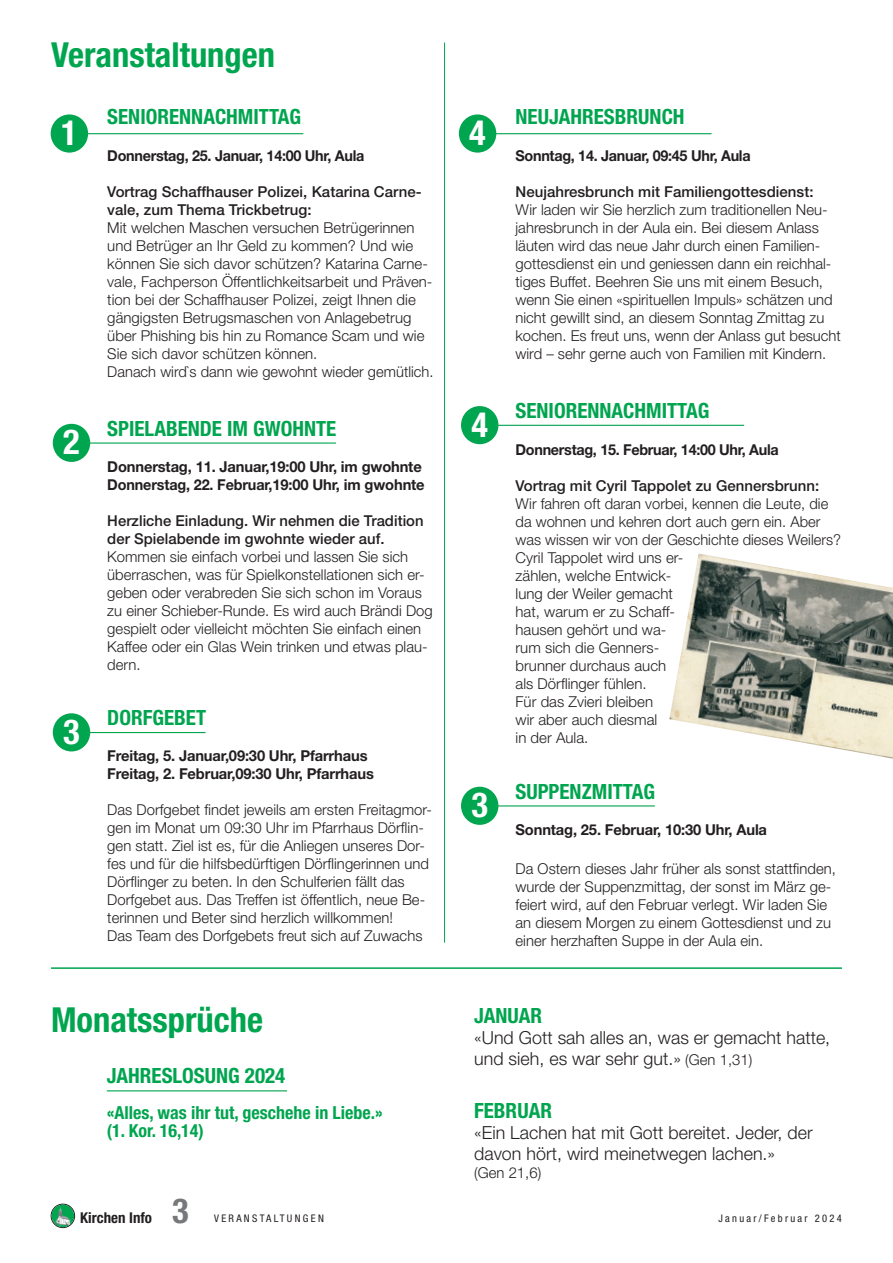
<style>
.page{position:relative;width:893px;height:1263px;background:#fff}
.page>*{position:absolute;margin:0;border:0;box-sizing:border-box;transform-origin:0 0}
.haupttitel{font:700 condensed 34.5px "Helvetica Neue LT Pro";color:#00a54f}
.haupttitel-2{font:700 condensed 34.5px "Helvetica Neue LT Pro";color:#fff}
.t1{font:700 condensed 34.5px "Helvetica Neue LT Pro";color:#76787b}
.titel{font:700 condensed 21px "Helvetica Neue LT Pro";color:#00a54f}
.fliesstext{font:300 18px/21px "Helvetica Neue LT Pro";color:#231f20}
.Datum{font:300 18px/21px "Helvetica Neue LT Pro";color:#231f20}
.thematitel{font:700 condensed 18px "Helvetica Neue LT Pro";color:#00a54f}
.fliesstext-2{font:300 15px/18px "Helvetica Neue LT Pro";color:#231f20}
.Datum-2{font:300 15px/18px "Helvetica Neue LT Pro";color:#231f20}
.Datum-3{font:700 15px "Helvetica Neue LT Pro";letter-spacing:-.01em;color:#231f20}
.Datum-4{font:700 15px "Helvetica Neue LT Pro";letter-spacing:-.01em;color:#231f20;scale:.96 1}
.fliesstext-3{font:500 15px/18px "Helvetica Neue LT Pro";color:#231f20}
.t2{font:700 condensed 15px "Helvetica Neue LT Pro";color:#231f20}
.auszeichnung1{font:condensed 10.5px "Helvetica Neue LT Pro";letter-spacing:.22em;color:#231f20}
.s1{font-weight:500}
.s2{font-size:15px}
</style>
<div class="page">
<div style="left:51px;top:114px;width:37px;height:39px;background:#00a54f;border-radius:50%"></div>
<div style="left:459px;top:114px;width:37px;height:39px;background:#00a54f;border-radius:50%"></div>
<div style="left:53px;top:424px;width:37px;height:38px;background:#00a54f;border-radius:50%"></div>
<div style="left:461px;top:406px;width:37px;height:38px;background:#00a54f;border-radius:50%"></div>
<div style="left:53px;top:713px;width:37px;height:38px;background:#00a54f;border-radius:50%"></div>
<div style="left:461px;top:787px;width:37px;height:38px;background:#00a54f;border-radius:50%"></div>
<hr style="left:444px;top:43px;width:1px;height:899px;background:#00a54f">
<hr style="left:51px;top:967px;width:791px;height:2px;background:#00a54f">
<img style="left:669px;top:553px;width:224px;height:206px">
<div style="left:51px;top:1204px;width:24px;height:24px;border:1px solid #231f20;border-radius:50%"></div>
<img style="left:52px;top:1205px;width:22px;height:22px">
<hr style="left:85px;top:133px;width:218px;height:1px;background:#00a54f">
<hr style="left:493px;top:133px;width:218px;height:1px;background:#00a54f">
<hr style="left:84px;top:442px;width:252px;height:2px;background:#00a54f">
<hr style="left:492px;top:425px;width:252px;height:1px;background:#00a54f">
<hr style="left:84px;top:732px;width:122px;height:1px;background:#00a54f">
<hr style="left:107px;top:1090px;width:180px;height:1px;background:#00a54f">
<hr style="left:492px;top:805px;width:163px;height:1px;background:#00a54f">
<p class="haupttitel" style="left:51px;top:34px;width:225px">Veranstaltungen</p>
<p class="titel" style="left:107px;top:104px;width:195px">SENIORENNACHMITTAG</p>
<p class="Datum-4" style="left:107px;top:147px;width:269px">Donnerstag, 25. Januar, 14:00 Uhr, Aula</p>
<p class="fliesstext-3" style="left:107px;top:183px;width:316px">Vortrag Schaffhauser Polizei, Katarina Carne&shy;vale, zum Thema Trickbetrug:</p>
<p class="fliesstext-2" style="left:107px;top:219px;width:327px">Mit welchen Maschen versuchen Betrügerinnen und Betrüger an Ihr Geld zu kommen? Und wie können Sie sich davor schützen? Katarina Carne&shy;vale, Fachperson Öffentlichkeitsarbeit und Präven&shy;tion bei der Schaffhauser Polizei, zeigt Ihnen die gängigsten Betrugsmaschen von Anlagebetrug über Phishing bis hin zu Romance Scam und wie Sie sich davor schützen können.</p>
<p class="fliesstext-2" style="left:107px;top:363px;width:328px">Danach wird`s dann wie gewohnt wieder gemütlich.</p>
<p class="haupttitel-2" style="left:61px;top:112px;width:18px">1</p>
<p class="haupttitel-2" style="left:469px;top:112px;width:18px">4</p>
<p class="haupttitel-2" style="left:63px;top:421px;width:18px">2</p>
<p class="haupttitel-2" style="left:63px;top:711px;width:18px">3</p>
<p class="titel" style="left:107px;top:416px;width:230px">SPIELABENDE IM GWOHNTE</p>
<p class="Datum-3" style="left:107px;top:457px;width:316px">Donnerstag, 11. Januar,19:00 Uhr, im gwohnte</p>
<p class="Datum-4" style="left:107px;top:475px;width:332px">Donnerstag, 22. Februar,19:00 Uhr, im gwohnte</p>
<p class="fliesstext-2" style="left:107px;top:511px;width:327px"><span class="s1">Herzliche Einladung. Wir nehmen die Tradition der Spielabende im gwohnte wieder auf.<br></span>Kommen sie einfach vorbei und lassen Sie sich überraschen, was für Spielkonstellationen sich er&shy;geben oder verabreden Sie sich schon im Voraus zu einer Schieber-Runde. Es wird auch Brändi Dog gespielt oder vielleicht möchten Sie einfach einen Kaffee oder ein Glas Wein trinken und etwas plau&shy;dern.</p>
<p class="titel" style="left:107px;top:705px;width:100px">DORFGEBET</p>
<p class="Datum-3" style="left:107px;top:747px;width:262px">Freitag, 5. Januar,09:30 Uhr, Pfarrhaus</p>
<p class="Datum-3" style="left:107px;top:765px;width:268px">Freitag, 2. Februar,09:30 Uhr, Pfarrhaus</p>
<p class="Datum-2" style="left:107px;top:801px;width:326px">Das Dorfgebet findet jeweils am ersten Freitagmor&shy;gen im Monat um 09:30 Uhr im Pfarrhaus Dörflin&shy;gen statt. Ziel ist es, für die Anliegen unseres Dor&shy;fes und für die hilfsbedürftigen Dörflingerinnen und Dörflinger zu beten. In den Schulferien fällt das Dorfgebet aus. Das Treffen ist öffentlich, neue Be&shy;terinnen und Beter sind herzlich willkommen!</p>
<p class="fliesstext-2" style="left:107px;top:927px;width:317px">Das Team des Dorfgebets freut sich auf Zuwachs</p>
<p class="haupttitel-2" style="left:471px;top:404px;width:18px">4</p>
<p class="haupttitel-2" style="left:471px;top:784px;width:18px">3</p>
<p class="titel" style="left:515px;top:104px;width:171px">NEUJAHRESBRUNCH</p>
<p class="Datum-4" style="left:515px;top:147px;width:246px">Sonntag, 14. Januar, 09:45 Uhr, Aula</p>
<p class="fliesstext-2" style="left:515px;top:183px;width:327px"><span class="s1">Neujahresbrunch mit Familiengottesdienst:<br></span>Wir laden wir Sie herzlich zum traditionellen Neu&shy;jahresbrunch in der Aula ein. Bei diesem Anlass läuten wird das neue Jahr durch einen Familien&shy;gottesdienst ein und geniessen dann ein reichhal&shy;tiges Buffet. Beehren Sie uns mit einem Besuch, wenn Sie einen «spirituellen Impuls» schätzen und nicht gewillt sind, an diesem Sonntag Zmittag zu kochen. Es freut uns, wenn der Anlass gut besucht wird – sehr gerne auch von Familien mit Kindern.</p>
<p class="titel" style="left:515px;top:398px;width:195px">SENIORENNACHMITTAG</p>
<p class="Datum-4" style="left:515px;top:441px;width:276px">Donnerstag, 15. Februar, 14:00 Uhr, Aula</p>
<p class="fliesstext-3" style="left:515px;top:477px;width:305px">Vortrag mit Cyril Tappolet zu Gennersbrunn:</p>
<p class="fliesstext-2" style="left:515px;top:495px;width:327px">Wir fahren oft daran vorbei, kennen die Leute, die da wohnen und kehren dort auch gern ein. Aber was wissen wir von der Geschichte dieses Weilers?<br>Cyril Tappolet wird uns er-<br>zählen, welche Entwick-<br>lung der Weiler gemacht<br>hat, warum er zu Schaff-<br>hausen gehört und wa-<br>rum sich die Genners-<br>brunner durchaus auch<br>als Dörflinger fühlen.</p>
<p class="fliesstext-2" style="left:515px;top:693px;width:143px">Für das Zvieri bleiben wir aber auch diesmal in der Aula.</p>
<p class="titel" style="left:515px;top:779px;width:141px">SUPPENZMITTAG</p>
<p class="Datum-3" style="left:515px;top:820px;width:253px">Sonntag, 25. Februar, 10:30 Uhr, Aula</p>
<p class="Datum-2" style="left:515px;top:860px;width:322px">Da Ostern dieses Jahr früher als sonst stattfinden, wurde der Suppenzmittag, der sonst im März ge&shy;feiert wird, auf den Februar verlegt. Wir laden Sie an diesem Morgen zu einem Gottesdienst und zu einer herzhaften Suppe in der Aula ein.</p>
<p class="haupttitel" style="left:51px;top:999px;width:213px">Monatssprüche</p>
<p class="titel" style="left:107px;top:1062px;width:180px">JAHRESLOSUNG 2024</p>
<p class="thematitel" style="left:107px;top:1101px;width:278px">«Alles, was ihr tut, geschehe in Liebe.»</p>
<p class="thematitel" style="left:107px;top:1119px;width:99px">(1. Kor. 16,14)</p>
<p class="titel" style="left:474px;top:1003px;width:70px">JANUAR</p>
<p class="Datum" style="left:474px;top:1026px;width:358px">«Und Gott sah alles an, was er gemacht hatte, und sieh, es war sehr gut.» <span class="s2">(Gen 1,31)</span></p>
<p class="titel" style="left:474px;top:1098px;width:80px">FEBRUAR</p>
<p class="fliesstext" style="left:474px;top:1122px;width:340px">«Ein Lachen hat mit Gott bereitet. Jeder, der davon hört, wird meinetwegen lachen.»</p>
<p class="fliesstext-2" style="left:474px;top:1163px;width:69px">(Gen 21,6)</p>
<p class="t2" style="left:80px;top:1209px;width:73px">Kirchen Info</p>
<h1 class="t1" style="left:172px;top:1190px;width:18px">3</h1>
<p class="auszeichnung1" style="left:214px;top:1212px;width:111px">VERANSTALTUNGEN</p>
<p class="auszeichnung1" style="left:718px;top:1212px;width:125px">Januar/Februar 2024</p>
</div>
